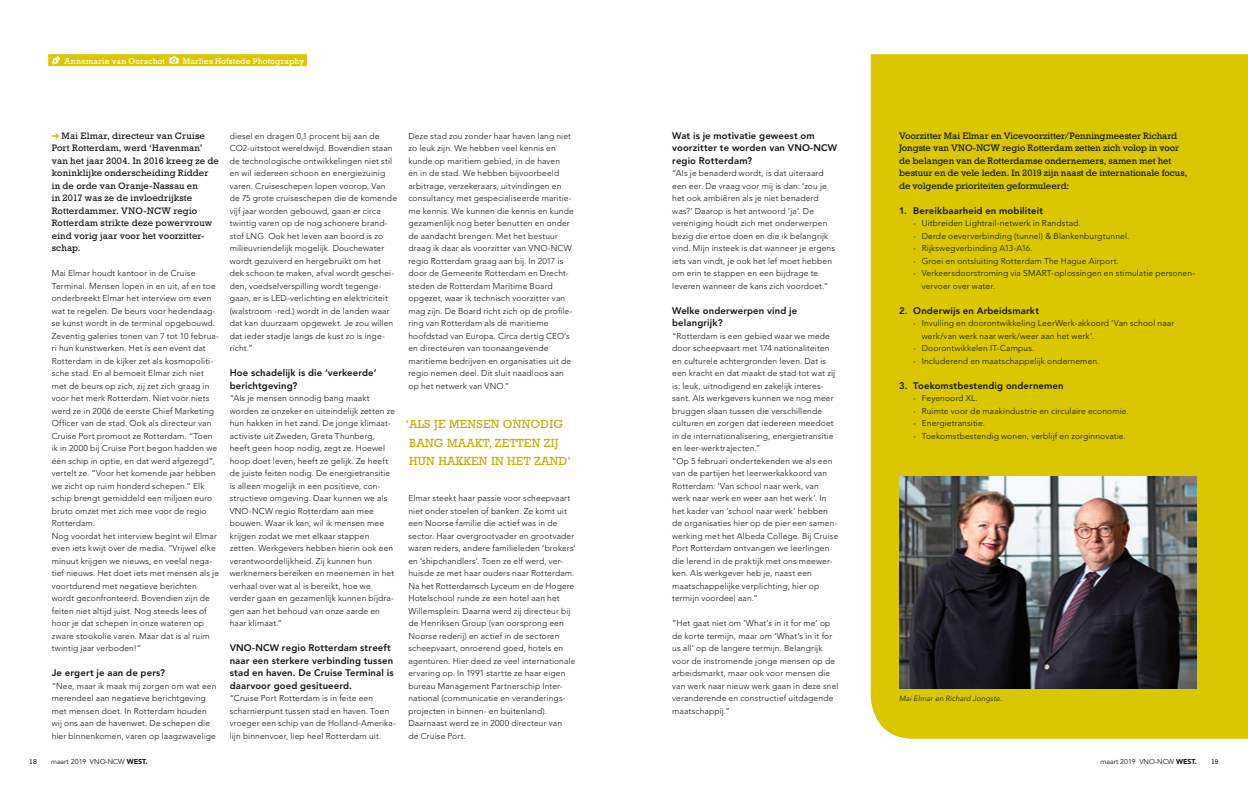
<style>
.page{position:relative;width:1248px;height:794px;background:#fff}
.page>*{position:absolute;margin:0;border:0;box-sizing:border-box;transform-origin:0 0}
.t1{font:12px/18.7px "Rockwell Std";letter-spacing:.02em;color:#bdae00}
.t2{font:9.5px/12.5px "Rockwell Std";letter-spacing:.005em;color:#131413}
.t3{font:800 9.5px/12.5px "Avenir LT Std";letter-spacing:.015em;color:#131413}
.t4{font:300 8.5px/12.5px "Avenir LT Std";letter-spacing:.015em;color:#131413}
.t5{font:8.5px "Rockwell Std";letter-spacing:.015em;color:#fff}
.t6{font:italic 300 7.5px "Avenir LT Std";letter-spacing:.01em;color:#131413}
.t7{font:7px "Avenir LT Std";color:#131413}
.t8{font:7px "Rockwell Std";color:#131413}
.s1{color:#bdae00}
.s2{font-weight:900}
</style>
<div class="page">
<div style="left:870px;top:54px;width:377px;height:685px;background:#dac700"></div>
<img style="left:899px;top:476px;width:297px;height:213px">
<div style="left:48px;top:54px;width:259px;height:12px;background:#dac700"></div>
<svg style="left:52px;top:56px;width:8px;height:8px"></svg>
<svg style="left:169px;top:56px;width:9px;height:8px"></svg>
<p class="t5" style="left:65px;top:56px;width:102px">Annemarie van Oorschot</p>
<p class="t5" style="left:183px;top:56px;width:123px">Marlies Hofstede Photography</p>
<p class="t2" style="left:52px;top:129px;width:169px"><span class="s1">➔</span> Mai Elmar, directeur van Cruise<br>Port Rotterdam, werd ‘Havenman’ van het jaar 2004. In 2016 kreeg ze de koninklijke onderscheiding Ridder in de orde van Oranje-Nassau en<br>in 2017 was ze de invloedrijkste<br>Rotterdammer. VNO-NCW regio<br>Rotterdam strikte deze powervrouw eind vorig jaar voor het voorzitter&shy;schap.</p>
<p class="t4" style="left:52px;top:267px;width:169px">Mai Elmar houdt kantoor in de Cruise Terminal. Mensen lopen in en uit, af en toe onderbreekt Elmar het interview om even wat te regelen. De beurs voor hedendaag&shy;se kunst wordt in de terminal opgebouwd.<br>Zeventig galeries tonen van 7 tot 10 februa&shy;ri hun kunstwerken. Het is een event dat Rotterdam in de kijker zet als kosmopoliti&shy;sche stad. En al bemoeit Elmar zich niet met de beurs op zich, zij zet zich graag in voor het merk Rotterdam. Niet voor niets werd ze in 2006 de eerste Chief Marketing Officer van de stad. Ook als directeur van Cruise Port promoot ze Rotterdam. “Toen ik in 2000 bij Cruise Port begon hadden we één schip in optie, en dat werd afgezegd”, vertelt ze. “Voor het komende jaar hebben we zicht op ruim honderd schepen.” Elk schip brengt gemiddeld een miljoen euro bruto omzet met zich mee voor de regio Rotterdam.<br>Nog voordat het interview begint wil Elmar even iets kwijt over de media. “Vrijwel elke minuut krijgen we nieuws, en veelal nega&shy;tief nieuws. Het doet iets met mensen als je voortdurend met negatieve berichten wordt geconfronteerd. Bovendien zijn de feiten niet altijd juist. Nog steeds lees of hoor je dat schepen in onze wateren op zware stookolie varen. Maar dat is al ruim twintig jaar verboden!”</p>
<p class="t3" style="left:52px;top:667px;width:115px">Je ergert je aan de pers?</p>
<p class="t4" style="left:52px;top:679px;width:166px">“Nee, maar ik maak mij zorgen om wat een merendeel aan negatieve berichtgeving met mensen doet. In Rotterdam houden wij ons aan de havenwet. De schepen die hier binnenkomen, varen op laagzwavelige</p>
<p class="t4" style="left:230px;top:129px;width:169px">diesel en dragen 0,1 procent bij aan de CO2-uitstoot wereldwijd. Bovendien staan de technologische ontwikkelingen niet stil en wil iedereen schoon en energiezuinig varen. Cruiseschepen lopen voorop. Van de 75 grote cruiseschepen die de komende vijf jaar worden gebouwd, gaan er circa twintig varen op de nog schonere brand&shy;stof LNG. Ook het leven aan boord is zo milieuvriendelijk mogelijk. Douchewater wordt gezuiverd en hergebruikt om het dek schoon te maken, afval wordt geschei&shy;den, voedselverspilling wordt tegenge&shy;gaan, er is LED-verlichting en elektriciteit (walstroom -red.) wordt in de landen waar dat kan duurzaam opgewekt. Je zou willen dat ieder stadje langs de kust zo is inge&shy;richt.”</p>
<p class="t3" style="left:230px;top:367px;width:148px">Hoe schadelijk is die ‘verkeerde’ berichtgeving?</p>
<p class="t4" style="left:230px;top:392px;width:167px">“Als je mensen onnodig bang maakt worden ze onzeker en uiteindelijk zetten ze hun hakken in het zand. De jonge klimaat&shy;activiste uit Zweden, Greta Thunberg, heeft geen hoop nodig, zegt ze. Hoewel hoop doet leven, heeft ze gelijk. Ze heeft de juiste feiten nodig. De energietransitie is alleen mogelijk in een positieve, con&shy;structieve omgeving. Daar kunnen we als VNO-NCW regio Rotterdam aan mee bouwen. Waar ik kan, wil ik mensen mee krijgen zodat we met elkaar stappen zetten. Werkgevers hebben hierin ook een verantwoordelijkheid. Zij kunnen hun werknemers bereiken en meenemen in het verhaal over wat al is bereikt, hoe we verder gaan en gezamenlijk kunnen bijdra&shy;gen aan het behoud van onze aarde en haar klimaat.”</p>
<p class="t3" style="left:230px;top:642px;width:165px">VNO-NCW regio Rotterdam streeft naar een sterkere verbinding tussen stad en haven. De Cruise Terminal is daarvoor goed gesitueerd.</p>
<p class="t4" style="left:230px;top:692px;width:167px">“Cruise Port Rotterdam is in feite een scharnierpunt tussen stad en haven. Toen vroeger een schip van de Holland-Amerika&shy;lijn binnenvoer, liep heel Rotterdam uit.</p>
<p class="t4" style="left:408px;top:129px;width:167px">Deze stad zou zonder haar haven lang niet zo leuk zijn. We hebben veel kennis en kunde op maritiem gebied, in de haven<br>én in de stad. We hebben bijvoorbeeld arbitrage, verzekeraars, uitvindingen en consultancy met gespecialiseerde maritie&shy;me kennis. We kunnen die kennis en kunde gezamenlijk nog beter benutten en onder de aandacht brengen. Met het bestuur draag ik daar als voorzitter van VNO-NCW regio Rotterdam graag aan bij. In 2017 is door de Gemeente Rotterdam en Drecht&shy;steden de Rotterdam Maritime Board opgezet, waar ik technisch voorzitter van mag zijn. De Board richt zich op de profile&shy;ring van Rotterdam als dé maritieme hoofdstad van Europa. Circa dertig CEO’s en directeuren van toonaangevende maritieme bedrijven en organisaties uit de regio nemen deel. Dit sluit naadloos aan op het netwerk van VNO.”</p>
<h1 class="t1" style="left:409px;top:414px;width:163px;text-indent:-4px">‘ALS JE MENSEN ONNODIG<br>BANG MAAKT, ZETTEN ZIJ<br>HUN HAKKEN IN HET ZAND’</h1>
<p class="t4" style="left:408px;top:492px;width:169px">Elmar steekt haar passie voor scheepvaart niet onder stoelen of banken. Ze komt uit een Noorse familie die actief was in de sector. Haar overgrootvader en grootvader waren reders, andere familieleden ‘brokers’ en ‘shipchandlers’. Toen ze elf werd, ver&shy;huisde ze met haar ouders naar Rotterdam.<br>Na het Rotterdamsch Lyceum en de Hogere Hotelschool runde ze een hotel aan het Willemsplein. Daarna werd zij directeur bij de Henriksen Group (van oorsprong een Noorse rederij) en actief in de sectoren scheepvaart, onroerend goed, hotels en agenturen. Hier deed ze veel internationale ervaring op. In 1991 startte ze haar eigen bureau Management Partnerschip Inter&shy;national (communicatie en veranderings&shy;projecten in binnen- en buitenland).<br>Daarnaast werd ze in 2000 directeur van<br>de Cruise Port.</p>
<p class="t3" style="left:672px;top:129px;width:166px">Wat is je motivatie geweest om voorzitter te worden van VNO-NCW regio Rotterdam?</p>
<p class="t4" style="left:672px;top:167px;width:164px">“Als je benaderd wordt, is dat uiteraard een eer. De vraag voor mij is dan: ‘zou je het ook ambiëren als je niet benaderd was?’ Daarop is het antwoord ‘ja’. De vereniging houdt zich met onderwerpen bezig die ertoe doen en die ik belangrijk vind. Mijn insteek is dat wanneer je ergens iets van vindt, je ook het lef moet hebben om erin te stappen en een bijdrage te leveren wanneer de kans zich voordoet.”</p>
<p class="t3" style="left:672px;top:304px;width:126px">Welke onderwerpen vind je belangrijk?</p>
<p class="t4" style="left:672px;top:329px;width:168px">“Rotterdam is een gebied waar we mede door scheepvaart met 174 nationaliteiten en culturele achtergronden leven. Dat is een kracht en dat maakt de stad tot wat zij is: leuk, uitnodigend en zakelijk interes&shy;sant. Als werkgevers kunnen we nog meer bruggen slaan tussen die verschillende culturen en zorgen dat iedereen meedoet in de internationalisering, energietransitie en leer-werktrajecten.”<br>“Op 5 februari ondertekenden we als een van de partijen het leerwerkakkoord van Rotterdam: ‘Van school naar werk, van werk naar werk en weer aan het werk’. In het kader van ‘school naar werk’ hebben de organisaties hier op de pier een samen&shy;werking met het Albeda College. Bij Cruise Port Rotterdam ontvangen we leerlingen die lerend in de praktijk met ons meewer&shy;ken. Als werkgever heb je, naast een maatschappelijke verplichting, hier op termijn voordeel aan.”</p>
<p class="t4" style="left:672px;top:617px;width:168px">“Het gaat niet om ‘What’s in it for me’ op de korte termijn, maar om ‘What’s in it for us all’ op de langere termijn. Belangrijk voor de instromende jonge mensen op de arbeidsmarkt, maar ook voor mensen die van werk naar nieuw werk gaan in deze snel veranderende en constructief uitdagende maatschappij.”</p>
<p class="t2" style="left:899px;top:129px;width:290px">Voorzitter Mai Elmar en Vicevoorzitter/Penningmeester Richard Jongste van VNO-NCW regio Rotterdam zetten zich volop in voor de belangen van de Rotterdamse ondernemers, samen met het bestuur en de vele leden. In 2019 zijn naast de internationale focus, de volgende prioriteiten geformuleerd:</p>
<p class="t3" style="left:899px;top:204px;width:145px">1. Bereikbaarheid en mobiliteit</p>
<p class="t4" style="left:913px;top:217px;width:169px">- Uitbreiden Lightrail-netwerk in Randstad.</p>
<p class="t4" style="left:913px;top:229px;width:217px">- Derde oeververbinding (tunnel) &amp; Blankenburgtunnel.</p>
<p class="t4" style="left:913px;top:242px;width:121px">- Rijkswegverbinding A13-A16.</p>
<p class="t4" style="left:913px;top:254px;width:207px">- Groei en ontsluiting Rotterdam The Hague Airport.</p>
<p class="t4" style="left:921px;top:267px;width:275px;text-indent:-8px">- Verkeersdoorstroming via SMART-oplossingen en stimulatie personen&shy;vervoer over water.</p>
<p class="t3" style="left:899px;top:304px;width:141px">2. Onderwijs en Arbeidsmarkt</p>
<p class="t4" style="left:921px;top:317px;width:254px;text-indent:-8px">- Invulling en doorontwikkeling LeerWerk-akkoord ‘Van school naar werk/van werk naar werk/weer aan het werk’.</p>
<p class="t4" style="left:913px;top:342px;width:122px">- Doorontwikkelen IT-Campus.</p>
<p class="t4" style="left:913px;top:354px;width:188px">- Includerend en maatschappelijk ondernemen.</p>
<p class="t3" style="left:899px;top:379px;width:166px">3. Toekomstbestendig ondernemen</p>
<p class="t4" style="left:913px;top:392px;width:66px">- Feyenoord XL.</p>
<p class="t4" style="left:913px;top:404px;width:217px">- Ruimte voor de maakindustrie en circulaire economie.</p>
<p class="t4" style="left:913px;top:417px;width:73px">- Energietransitie.</p>
<p class="t4" style="left:913px;top:429px;width:214px">- Toekomstbestendig wonen, verblijf en zorginnovatie.</p>
<p class="t6" style="left:899px;top:694px;width:104px">Mai Elmar en Richard Jongste.</p>
<p class="t8" style="left:29px;top:757px;width:9px">18</p>
<p class="t7" style="left:51px;top:757px;width:98px">maart 2019 VNO-NCW <span class="s2">WEST.</span></p>
<p class="t7" style="left:1100px;top:757px;width:98px">maart 2019 VNO-NCW <span class="s2">WEST.</span></p>
<p class="t8" style="left:1210px;top:757px;width:9px">19</p>
</div>
